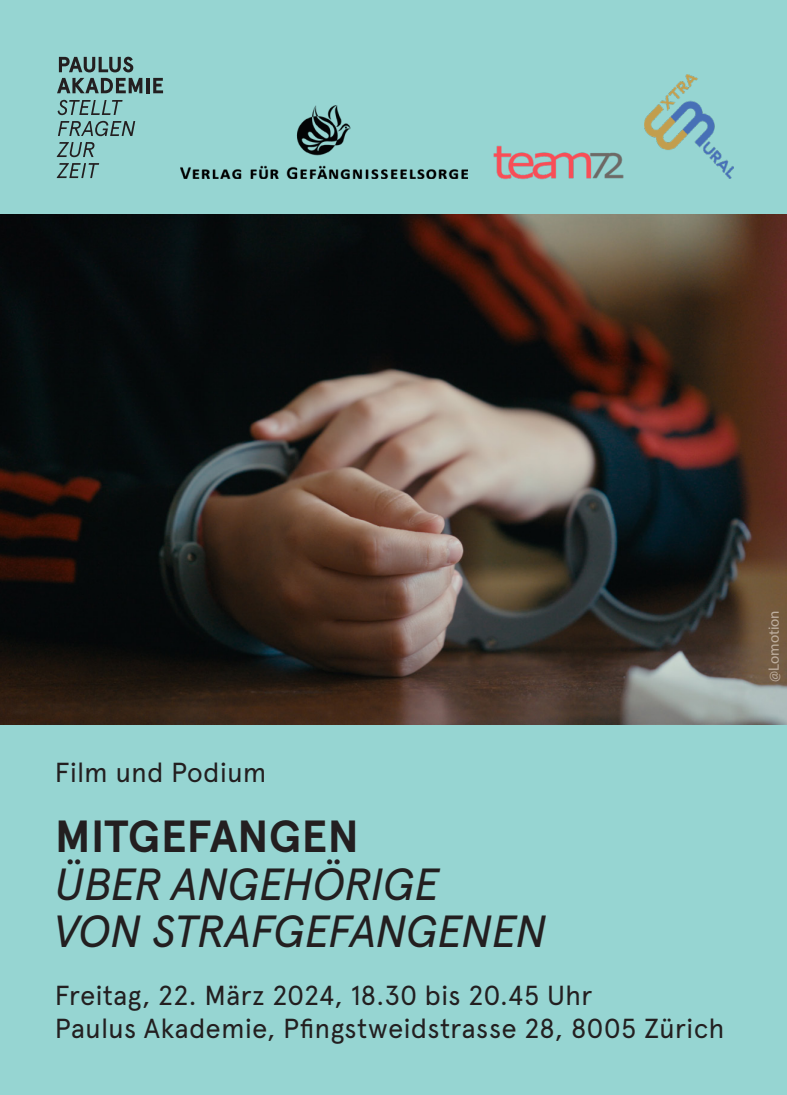
<style>
.page{position:relative;width:787px;height:1095px;background:#96d5d2}
.page>*{position:absolute;margin:0;border:0;box-sizing:border-box;transform-origin:0 0}
._01_Untertitel{font:italic 45px "Apercu Pro";letter-spacing:-.015em;color:#231f20}
._01_Titel{font:700 45px "Apercu Pro";letter-spacing:-.005em;color:#231f20}
._00_Standardtext{font:27.5px "Apercu Pro";color:#231f20}
._01_Untertitel-2{font:27.5px "Apercu Pro";color:#231f20}
._02_Zwischentitel{font:15px "Myriad Pro";color:#beae9e}
</style>
<div class="page">
<img style="left:493px;top:145px;width:131px;height:35px">
<svg style="left:57px;top:163px;width:42px;height:15px"></svg>
<svg style="left:57px;top:142px;width:37px;height:15px"></svg>
<svg style="left:58px;top:121px;width:77px;height:15px"></svg>
<svg style="left:58px;top:100px;width:65px;height:15px"></svg>
<svg style="left:153px;top:78px;width:10px;height:15px"></svg>
<hr style="left:146px;top:78px;width:3px;height:15px;background:#231f20">
<svg style="left:57px;top:78px;width:85px;height:15px"></svg>
<svg style="left:59px;top:57px;width:74px;height:15px"></svg>
<img style="left:0;top:214px;width:787px;height:510px">
<img style="left:644px;top:74px;width:89px;height:104px">
<img style="left:180px;top:106px;width:288px;height:73px">
<p class="_00_Standardtext" style="left:55px;top:752px;width:213px">Film und Podium</p>
<p class="_01_Titel" style="left:55px;top:803px;width:305px">MITGEFANGEN</p>
<p class="_01_Untertitel" style="left:55px;top:850px;width:386px">ÜBER ANGEHÖRIGE</p>
<p class="_01_Untertitel" style="left:55px;top:898px;width:494px">VON STRAFGEFANGENEN</p>
<p class="_01_Untertitel-2" style="left:55px;top:975px;width:539px">Freitag, 22. März 2024, 18.30 bis 20.45 Uhr</p>
<p class="_00_Standardtext" style="left:55px;top:1008px;width:671px">Paulus Akademie, Pfingstweidstrasse 28, 8005 Zürich</p>
<p class="_02_Zwischentitel" style="left:764px;top:682px;width:73px;rotate:-90deg">@Lomotion</p>
</div>
